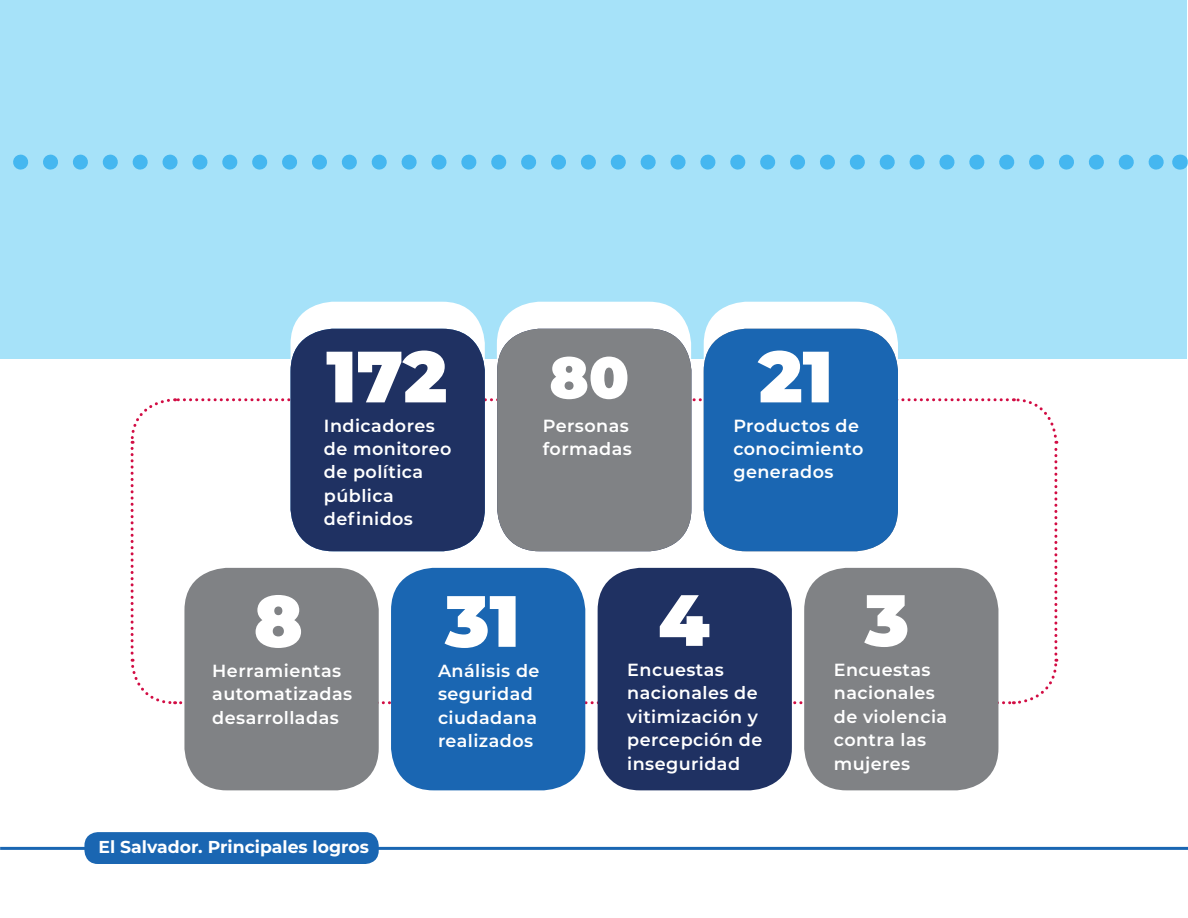
<style>
.page{position:relative;width:1188px;height:918px;background:#fff}
.page>*{position:absolute;margin:0;border:0;box-sizing:border-box;transform-origin:0 0}
.t1{font:900 72.45px "Montserrat";color:#fff}
.t2{font:900 58.2px "Montserrat";color:#fff}
.t3{font:600 17.55px/23.4px "Montserrat";letter-spacing:.025em;color:#fff}
.t4{font:700 17.25px "Montserrat";color:#fff}
</style>
<div class="page">
<div style="left:0;top:0;width:1187px;height:358px;background:#a6e2f9"></div>
<div style="left:291px;top:302px;width:194px;height:222px;background:#fff;border-radius:43px"></div>
<div style="left:497px;top:302px;width:194px;height:222px;background:#fff;border-radius:43px"></div>
<div style="left:704px;top:302px;width:194px;height:222px;background:#fff;border-radius:43px"></div>
<svg style="left:13px;top:155px;width:1151px;height:15px"></svg>
<svg style="left:1180px;top:155px;width:1px;height:15px"></svg>
<svg style="left:130px;top:397px;width:929px;height:309px"></svg>
<hr style="left:0;top:847px;width:1188px;height:3px;background:#1a66b2">
<div style="left:84px;top:832px;width:295px;height:32px;background:#1a66b2;border-radius:14px"></div>
<div style="left:291px;top:329px;width:194px;height:222px;background:#1f3162;border-radius:43px"></div>
<div style="left:184px;top:568px;width:195px;height:222px;background:#808285;border-radius:43px"></div>
<div style="left:497px;top:329px;width:194px;height:222px;background:#808285;border-radius:43px"></div>
<div style="left:391px;top:568px;width:194px;height:222px;background:#1a66b2;border-radius:43px"></div>
<div style="left:704px;top:329px;width:194px;height:222px;background:#1a66b2;border-radius:43px"></div>
<div style="left:598px;top:568px;width:194px;height:222px;background:#1f3162;border-radius:43px"></div>
<div style="left:804px;top:568px;width:194px;height:222px;background:#808285;border-radius:43px"></div>
<h1 class="t1" style="left:326px;top:322px;width:123px">172</h1>
<h2 class="t2" style="left:549px;top:334px;width:81px">80</h2>
<h1 class="t1" style="left:759px;top:322px;width:76px">21</h1>
<p class="t3" style="left:324px;top:413px;width:129px">Indicadores de monitoreo de política pública definidos</p>
<p class="t3" style="left:543px;top:413px;width:91px">Personas formadas</p>
<p class="t3" style="left:733px;top:413px;width:132px">Productos de conocimiento generados</p>
<h1 class="t1" style="left:254px;top:567px;width:51px">8</h1>
<h1 class="t1" style="left:445px;top:567px;width:76px">31</h1>
<h1 class="t1" style="left:658px;top:566px;width:53px">4</h1>
<h1 class="t1" style="left:865px;top:566px;width:46px">3</h1>
<p class="t3" style="left:212px;top:658px;width:141px">Herramientas automatizadas desarrolladas</p>
<p class="t3" style="left:438px;top:658px;width:103px">Análisis de seguridad ciudadana realizados</p>
<p class="t3" style="left:627px;top:657px;width:137px">Encuestas nacionales de vitimización y percepción de inseguridad</p>
<p class="t3" style="left:834px;top:657px;width:115px">Encuestas nacionales de violencia contra las mujeres</p>
<p class="t4" style="left:99px;top:835px;width:272px">El Salvador. Principales logros</p>
</div>
